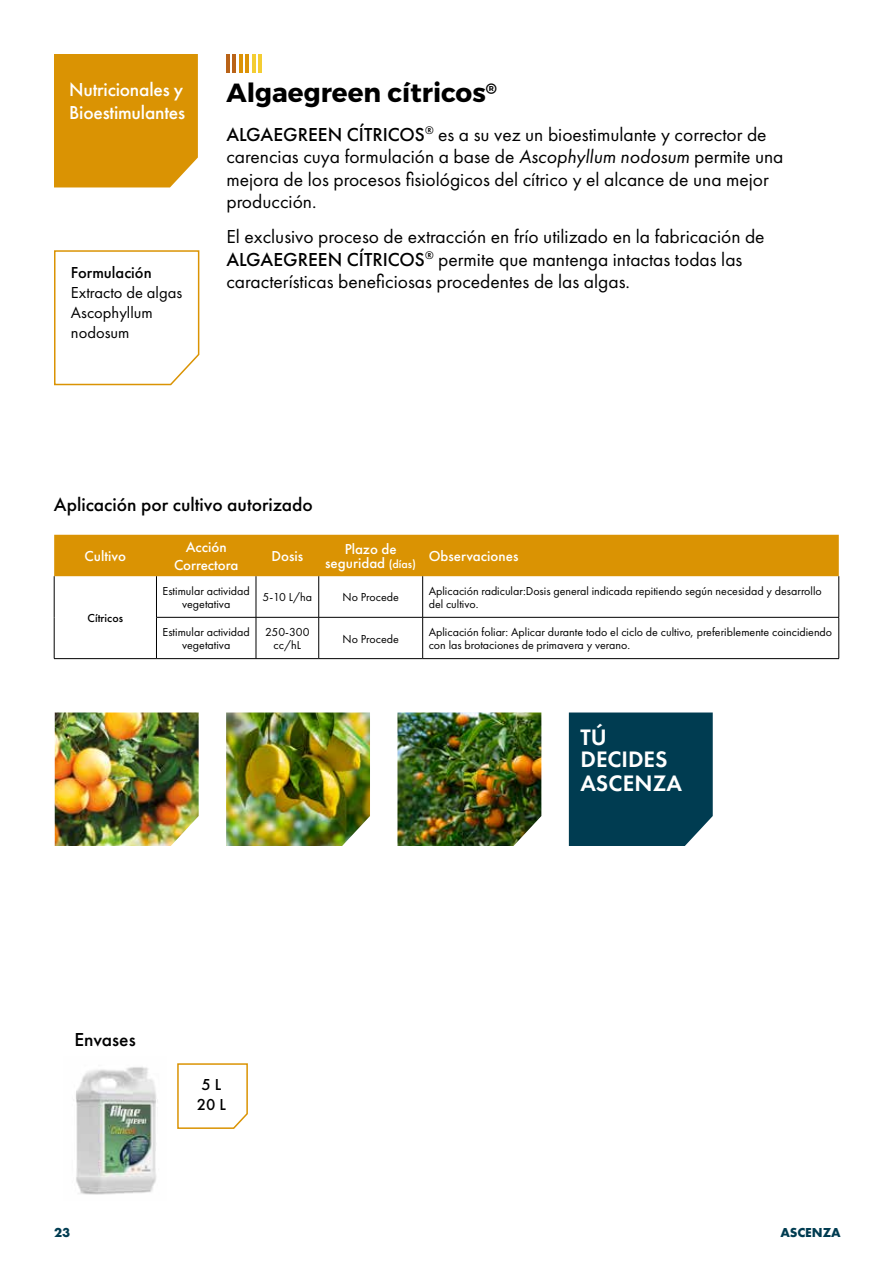
<style>
.page{position:relative;width:893px;height:1263px;background:#fff}
.page>*{position:absolute;margin:0;border:0;box-sizing:border-box;transform-origin:0 0}
.t1{font:700 26.25px "Montserrat";color:#000}
.t2{font:600 23.25px/23.2px "Futura PT";color:#fff}
.t3{font:19.5px/22.5px "Futura PT";color:#000}
.t4{font:500 19.5px "Futura PT";color:#000}
.t5{font:500 19.5px/23.4px "Futura PT";letter-spacing:-.01em;color:#fff}
.t6{font:16.5px/19.8px "Futura PT";color:#000}
.t7{font:500 16.5px/19.8px "Futura PT";color:#000}
.t8{font:500 15px/18px "Futura PT";color:#fff;text-align:center}
.t9{font:700 13.5px "Futura PT";color:#003c51}
.t10{font:12px/13.5px "Futura PT";color:#000;text-align:center}
.t11{font:500 12px "Futura PT";color:#000}
.s1{font-weight:500}
.s2{font-style:italic}
.s3{font-size:12px}
</style>
<div class="page">
<hr style="left:226px;top:54px;width:4px;height:19px;background:#b96318">
<hr style="left:233px;top:54px;width:3px;height:19px;background:#b96318">
<hr style="left:239px;top:54px;width:3px;height:19px;background:#dc9205">
<hr style="left:245px;top:54px;width:4px;height:19px;background:#dc9205">
<hr style="left:252px;top:54px;width:3px;height:19px;background:#f4cd32">
<hr style="left:258px;top:54px;width:3px;height:19px;background:#f4cd32">
<div style="left:54px;top:54px;width:144px;height:133px;background:#da9303"></div>
<div style="left:54px;top:535px;width:785px;height:41px;background:#da9303"></div>
<hr style="left:54px;top:576px;width:1px;height:41px;background:#000">
<hr style="left:156px;top:576px;width:1px;height:41px;background:#000">
<hr style="left:256px;top:576px;width:1px;height:41px;background:#000">
<hr style="left:318px;top:576px;width:1px;height:41px;background:#000">
<hr style="left:422px;top:576px;width:1px;height:41px;background:#000">
<hr style="left:838px;top:576px;width:1px;height:41px;background:#000">
<hr style="left:54px;top:617px;width:1px;height:41px;background:#000">
<hr style="left:156px;top:617px;width:100px;height:1px;background:#000">
<hr style="left:156px;top:617px;width:1px;height:41px;background:#000">
<hr style="left:256px;top:617px;width:63px;height:1px;background:#000">
<hr style="left:256px;top:617px;width:1px;height:41px;background:#000">
<hr style="left:319px;top:617px;width:104px;height:1px;background:#000">
<hr style="left:318px;top:617px;width:1px;height:41px;background:#000">
<hr style="left:423px;top:617px;width:416px;height:1px;background:#000">
<hr style="left:422px;top:617px;width:1px;height:41px;background:#000">
<hr style="left:838px;top:617px;width:1px;height:41px;background:#000">
<hr style="left:54px;top:658px;width:102px;height:1px;background:#000">
<hr style="left:156px;top:658px;width:100px;height:1px;background:#000">
<hr style="left:256px;top:658px;width:63px;height:1px;background:#000">
<hr style="left:319px;top:658px;width:104px;height:1px;background:#000">
<hr style="left:423px;top:658px;width:416px;height:1px;background:#000">
<svg style="left:54px;top:250px;width:146px;height:136px"></svg>
<img style="left:76px;top:1067px;width:82px;height:128px">
<svg style="left:177px;top:1063px;width:71px;height:66px"></svg>
<img style="left:55px;top:712px;width:144px;height:134px">
<img style="left:226px;top:712px;width:144px;height:134px">
<img style="left:397px;top:712px;width:144px;height:134px">
<div style="left:569px;top:712px;width:144px;height:134px;background:#003c51"></div>
<p class="t5" style="left:69px;top:78px;width:118px">Nutricionales y<br>Bioestimulantes</p>
<p class="t7" style="left:71px;top:263px;width:82px">Formulación</p>
<p class="t6" style="left:71px;top:283px;width:113px">Extracto de algas<br>Ascophyllum nodosum</p>
<h1 class="t1" style="left:226px;top:77px;width:272px">Algaegreen cítricos<sup>®</sup></h1>
<p class="t3" style="left:226px;top:123px;width:559px"><span class="s1">ALGAEGREEN CÍTRICOS</span><sup>®</sup> es a su vez un bioestimulante y corrector de carencias cuya formulación a base de <span class="s2">Ascophyllum nodosum</span> permite una mejora de los procesos fisiológicos del cítrico y el alcance de una mejor producción.</p>
<p class="t3" style="left:226px;top:226px;width:540px">El exclusivo proceso de extracción en frío utilizado en la fabricación de<br><span class="s1">ALGAEGREEN CÍTRICOS</span><sup>®</sup> permite que mantenga intactas todas las características beneficiosas procedentes de las algas.</p>
<p class="t4" style="left:54px;top:492px;width:260px">Aplicación por cultivo autorizado</p>
<p class="t8" style="left:85px;top:547px;width:43px">Cultivo</p>
<p class="t8" style="left:174px;top:538px;width:66px">Acción<br>Correctora</p>
<p class="t8" style="left:271px;top:547px;width:33px">Dosis</p>
<p class="t8" style="left:325px;top:543px;width:92px;line-height:13.5px">Plazo de seguridad <span class="s3">(días)</span></p>
<p class="t8" style="left:429px;top:547px;width:91px">Observaciones</p>
<p class="t11" style="left:88px;top:611px;width:37px">Cítricos</p>
<p class="t10" style="left:163px;top:584px;width:89px">Estimular actividad vegetativa</p>
<p class="t10" style="left:263px;top:590px;width:51px">5-10 L/ha</p>
<p class="t10" style="left:342px;top:590px;width:58px">No Procede</p>
<p class="t10" style="left:429px;top:584px;width:395px;text-align:left">Aplicación radicular:Dosis general indicada repitiendo según necesidad y desarrollo del cultivo.</p>
<p class="t10" style="left:163px;top:625px;width:89px">Estimular actividad vegetativa</p>
<p class="t10" style="left:265px;top:625px;width:46px">250-300 cc/hL</p>
<p class="t10" style="left:342px;top:632px;width:58px">No Procede</p>
<p class="t10" style="left:429px;top:625px;width:405px;text-align:left">Aplicación foliar: Aplicar durante todo el ciclo de cultivo, preferiblemente coincidiendo con las brotaciones de primavera y verano.</p>
<p class="t2" style="left:580px;top:725px;width:103px">TÚ<br>DECIDES<br>ASCENZA</p>
<p class="t4" style="left:74px;top:1027px;width:63px">Envases</p>
<p class="t7" style="left:197px;top:1074px;width:31px">5 L<br>20 L</p>
<p class="t9" style="left:54px;top:1224px;width:18px">23</p>
<p class="t9" style="left:780px;top:1224px;width:62px">ASCENZA</p>
</div>
